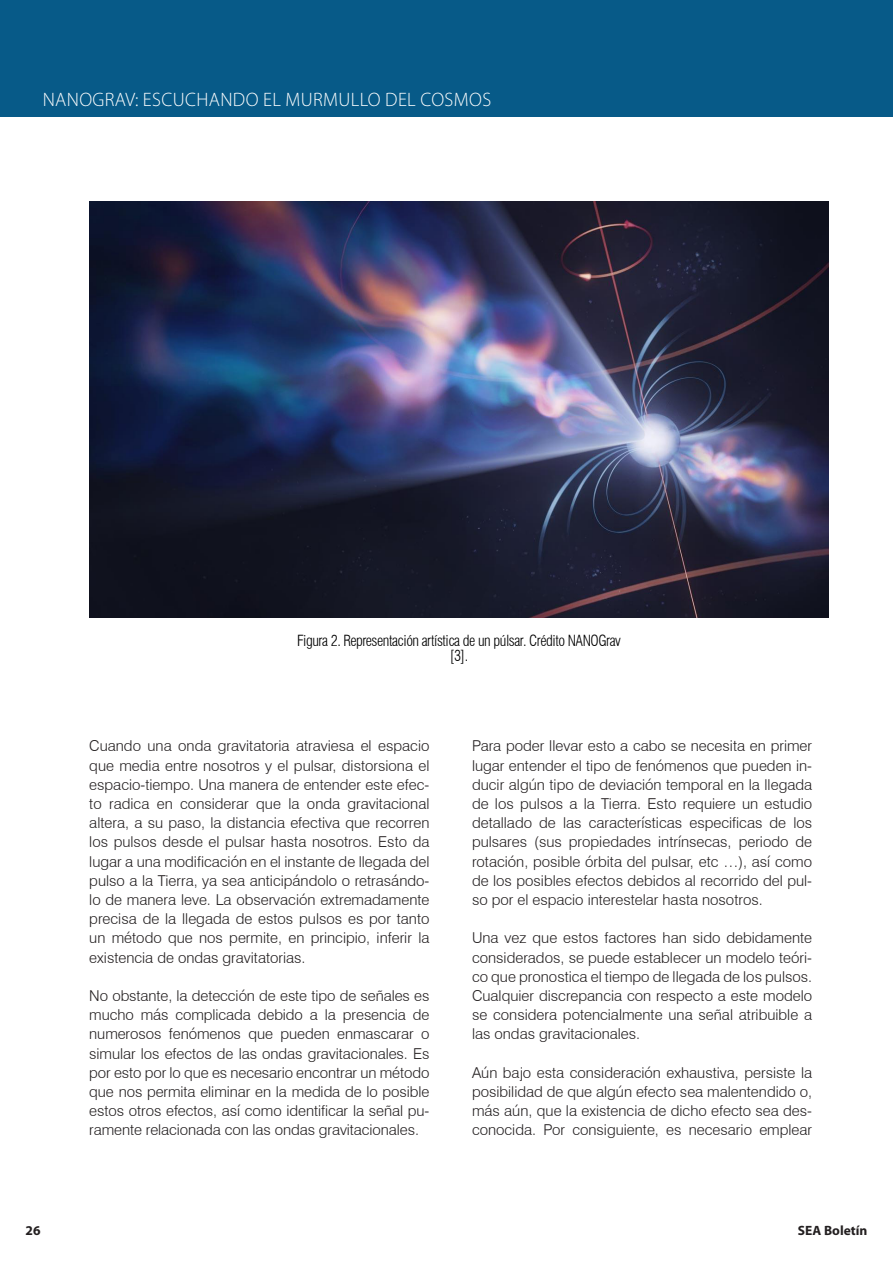
<style>
.page{position:relative;width:893px;height:1263px;background:#fff}
.page>*{position:absolute;margin:0;border:0;box-sizing:border-box;transform-origin:0 0}
.t1{font:300 19.5px "Myriad Pro";letter-spacing:.02em;color:#fff}
.Body_1{font:300 15px/19.2px "Swiss 721 BT";color:#231f20;text-align:justify}
.t2{font:300 condensed 15px/15px "Swiss 721 BT";letter-spacing:-.03em;color:#000;text-align:center}
.t3{font:700 13.5px "Myriad Pro";color:#231f20}
</style>
<div class="page">
<div style="left:0;top:0;width:893px;height:117px;background:#075a88"></div>
<img style="left:89px;top:202px;width:740px;height:416px">
<p class="t1" style="left:43px;top:88px;width:450px">NANOGRAV: ESCUCHANDO EL MURMULLO DEL COSMOS</p>
<p class="t2" style="left:297px;top:633px;width:325px">Figura 2. Representación artística de un púlsar. Crédito NANOGrav [3].</p>
<p class="Body_1" style="left:89px;top:736px;width:342px">Cuando una onda gravitatoria atraviesa el espacio que media entre nosotros y el pulsar, distorsiona el espacio-tiempo. Una manera de entender este efec&shy;to radica en considerar que la onda gravitacional altera, a su paso, la distancia efectiva que recorren los pulsos desde el pulsar hasta nosotros. Esto da lugar a una modificación en el instante de llegada del pulso a la Tierra, ya sea anticipándolo o retrasándo&shy;lo de manera leve. La observación extremadamente precisa de la llegada de estos pulsos es por tanto un método que nos permite, en principio, inferir la existencia de ondas gravitatorias.</p>
<p class="Body_1" style="left:89px;top:986px;width:342px">No obstante, la detección de este tipo de señales es mucho más complicada debido a la presencia de numerosos fenómenos que pueden enmascarar o simular los efectos de las ondas gravitacionales. Es por esto por lo que es necesario encontrar un método que nos permita eliminar en la medida de lo posible estos otros efectos, así como identificar la señal pu&shy;ramente relacionada con las ondas gravitacionales.</p>
<p class="Body_1" style="left:472px;top:736px;width:342px">Para poder llevar esto a cabo se necesita en primer lugar entender el tipo de fenómenos que pueden in&shy;ducir algún tipo de deviación temporal en la llegada de los pulsos a la Tierra. Esto requiere un estudio detallado de las características especificas de los pulsares (sus propiedades intrínsecas, periodo de rotación, posible órbita del pulsar, etc …), así como de los posibles efectos debidos al recorrido del pul&shy;so por el espacio interestelar hasta nosotros.</p>
<p class="Body_1" style="left:472px;top:928px;width:342px">Una vez que estos factores han sido debidamente considerados, se puede establecer un modelo teóri&shy;co que pronostica el tiempo de llegada de los pulsos.<br>Cualquier discrepancia con respecto a este modelo se considera potencialmente una señal atribuible a las ondas gravitacionales.</p>
<p class="Body_1" style="left:472px;top:1063px;width:342px">Aún bajo esta consideración exhaustiva, persiste la posibilidad de que algún efecto sea malentendido o, más aún, que la existencia de dicho efecto sea des&shy;conocida. Por consiguiente, es necesario emplear</p>
<p class="t3" style="left:26px;top:1221px;width:16px">26</p>
<p class="t3" style="left:798px;top:1221px;width:71px">SEA Boletín</p>
</div>
